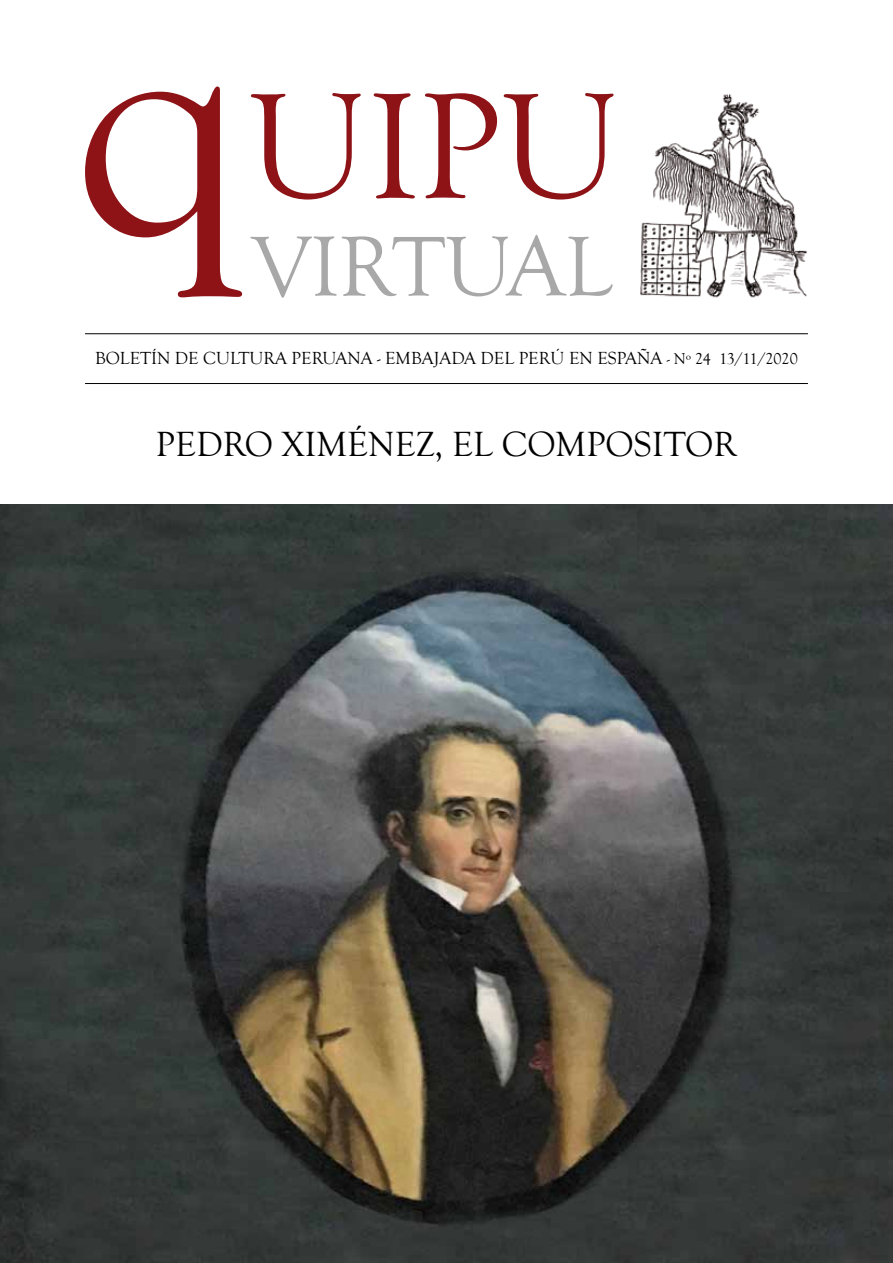
<style>
.page{position:relative;width:893px;height:1263px;background:#fff}
.page>*{position:absolute;margin:0;border:0;box-sizing:border-box;transform-origin:0 0}
.t1{font:87.45px "Goudy Old Style T";color:#a9a8a9}
.t2{font:36px "Goudy Old Style T";color:#000}
.t3{font:18px "Goudy Old Style T";color:#000}
.s1{font-size:16.2px}
</style>
<div class="page">
<svg style="left:85px;top:86px;width:157px;height:211px"></svg>
<svg style="left:251px;top:93px;width:110px;height:107px"></svg>
<svg style="left:374px;top:93px;width:41px;height:105px"></svg>
<svg style="left:425px;top:93px;width:72px;height:105px"></svg>
<svg style="left:504px;top:93px;width:109px;height:107px"></svg>
<img style="left:640px;top:94px;width:167px;height:204px">
<hr style="left:85px;top:333px;width:723px;height:1px;background:#000">
<hr style="left:85px;top:383px;width:723px;height:1px;background:#000">
<img style="left:0;top:505px;width:893px;height:758px">
<h1 class="t1" style="left:252px;top:219px;width:361px">VIRTUAL</h1>
<p class="t3" style="left:95px;top:348px;width:704px">BOLETÍN DE CULTURA PERUANA - EMBAJADA DEL PERÚ EN ESPAÑA <span class="s1">- Nº 24 13/11/2020</span></p>
<h2 class="t2" style="left:156px;top:424px;width:583px">PEDRO XIMÉNEZ, EL COMPOSITOR</h2>
</div>
